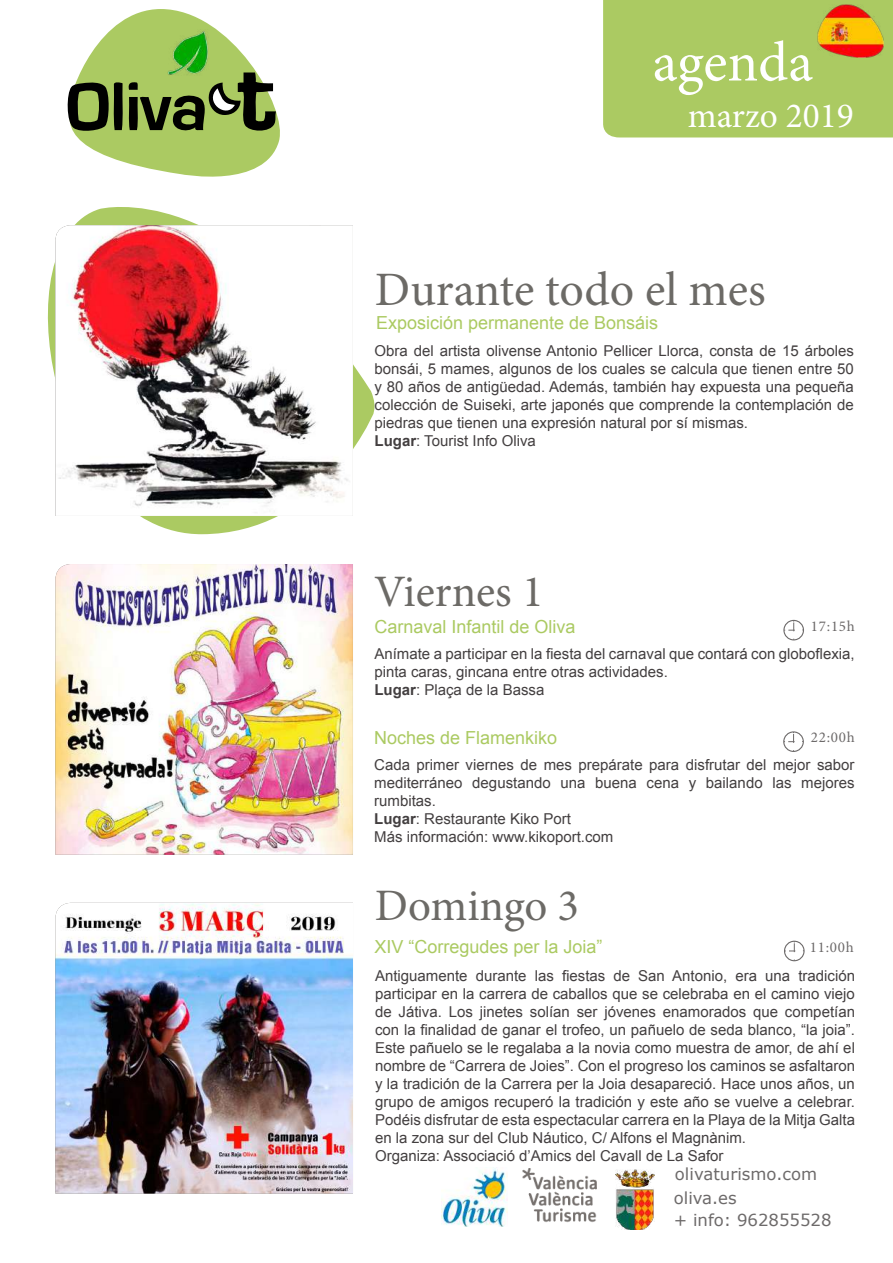
<style>
.page{position:relative;width:893px;height:1263px;background:#fff}
.page>*{position:absolute;margin:0;border:0;box-sizing:border-box;transform-origin:0 0}
.t1{font:56.7px "Minion Pro";letter-spacing:-.005em;color:#fff}
.t2{font:48px "Minion Pro";color:#6c6a66}
.t3{font:45px "Minion Pro";color:#6c6a66}
.t4{font:35.4px "Minion Pro";color:#fff}
.t5{font:18px "Arial";color:#abca62}
.t6{font:16.5px/23.2px "Verdana";color:#6d6a6a}
.t7{font:15px/18px "Arial";color:#433f40}
.t8{font:15px "Minion Pro";letter-spacing:.05em;color:#6d6a6a}
.s1{font-weight:700}
</style>
<div class="page">
<img style="left:441px;top:1167px;width:67px;height:60px">
<img style="left:522px;top:1168px;width:75px;height:55px">
<img style="left:616px;top:1169px;width:39px;height:60px">
<div style="left:603px;top:0;width:290px;height:137px;background:#abca62"></div>
<svg style="left:47px;top:207px;width:328px;height:328px"></svg>
<svg style="left:67px;top:9px;width:213px;height:168px"></svg>
<img style="left:55px;top:225px;width:298px;height:291px">
<img style="left:55px;top:564px;width:298px;height:291px">
<img style="left:55px;top:903px;width:298px;height:290px">
<div style="left:783px;top:731px;width:21px;height:21px;border:1px solid #6d6a6a;border-radius:50%"></div>
<svg style="left:784px;top:732px;width:11px;height:11px"></svg>
<img style="left:817px;top:5px;width:67px;height:53px">
<img style="left:162px;top:30px;width:50px;height:46px">
<div style="left:783px;top:620px;width:21px;height:20px;border:1px solid #6d6a6a;border-radius:50%"></div>
<svg style="left:784px;top:620px;width:11px;height:11px"></svg>
<div style="left:784px;top:941px;width:21px;height:20px;border:1px solid #6d6a6a;border-radius:50%"></div>
<svg style="left:785px;top:941px;width:10px;height:11px"></svg>
<h1 class="t1" style="left:653px;top:24px;width:162px">agenda</h1>
<h3 class="t4" style="left:688px;top:92px;width:168px">marzo 2019</h3>
<h2 class="t2" style="left:375px;top:258px;width:392px">Durante todo el mes</h2>
<p class="t5" style="left:376px;top:311px;width:284px">Exposición permanente de Bonsáis</p>
<p class="t7" style="left:374px;top:342px;width:481px">Obra del artista olivense Antonio Pellicer Llorca, consta de 15 árboles bonsái, 5 mames, algunos de los cuales se calcula que tienen entre 50 y 80 años de antigüedad. Además, también hay expuesta una pequeña colección de Suiseki, arte japonés que comprende la contemplación de piedras que tienen una expresión natural por sí mismas.<br><span class="s1">Lugar</span>: Tourist Info Oliva</p>
<h3 class="t3" style="left:374px;top:561px;width:171px">Viernes 1</h3>
<p class="t5" style="left:374px;top:615px;width:203px">Carnaval Infantil de Oliva</p>
<p class="t8" style="left:811px;top:616px;width:45px">17:15h</p>
<p class="t7" style="left:374px;top:645px;width:482px">Anímate a participar en la fiesta del carnaval que contará con globoflexia, pinta caras, gincana entre otras actividades.<br><span class="s1">Lugar</span>: Plaça de la Bassa</p>
<p class="t5" style="left:374px;top:726px;width:185px">Noches de Flamenkiko</p>
<p class="t7" style="left:374px;top:756px;width:482px">Cada primer viernes de mes prepárate para disfrutar del mejor sabor mediterráneo degustando una buena cena y bailando las mejores rumbitas.<br><span class="s1">Lugar</span>: Restaurante Kiko Port<br>Más información: www.kikoport.com</p>
<p class="t8" style="left:811px;top:727px;width:45px">22:00h</p>
<h3 class="t3" style="left:375px;top:875px;width:206px">Domingo 3</h3>
<p class="t5" style="left:374px;top:935px;width:230px">XIV “Corregudes per la Joia”</p>
<p class="t7" style="left:375px;top:967px;width:481px">Antiguamente durante las fiestas de San Antonio, era una tradición participar en la carrera de caballos que se celebraba en el camino viejo de Játiva. Los jinetes solían ser jóvenes enamorados que competían con la finalidad de ganar el trofeo, un pañuelo de seda blanco, “la joia”.<br>Este pañuelo se le regalaba a la novia como muestra de amor, de ahí el nombre de “Carrera de Joies”. Con el progreso los caminos se asfaltaron y la tradición de la Carrera per la Joia desapareció. Hace unos años, un grupo de amigos recuperó la tradición y este año se vuelve a celebrar.<br>Podéis disfrutar de esta espectacular carrera en la Playa de la Mitja Galta en la zona sur del Club Náutico, C/ Alfons el Magnànim.<br>Organiza: Associació d’Amics del Cavall de La Safor</p>
<p class="t8" style="left:810px;top:937px;width:45px">11:00h</p>
<p class="t6" style="left:674px;top:1162px;width:159px">olivaturismo.com oliva.es<br>+ info: 962855528</p>
</div>
